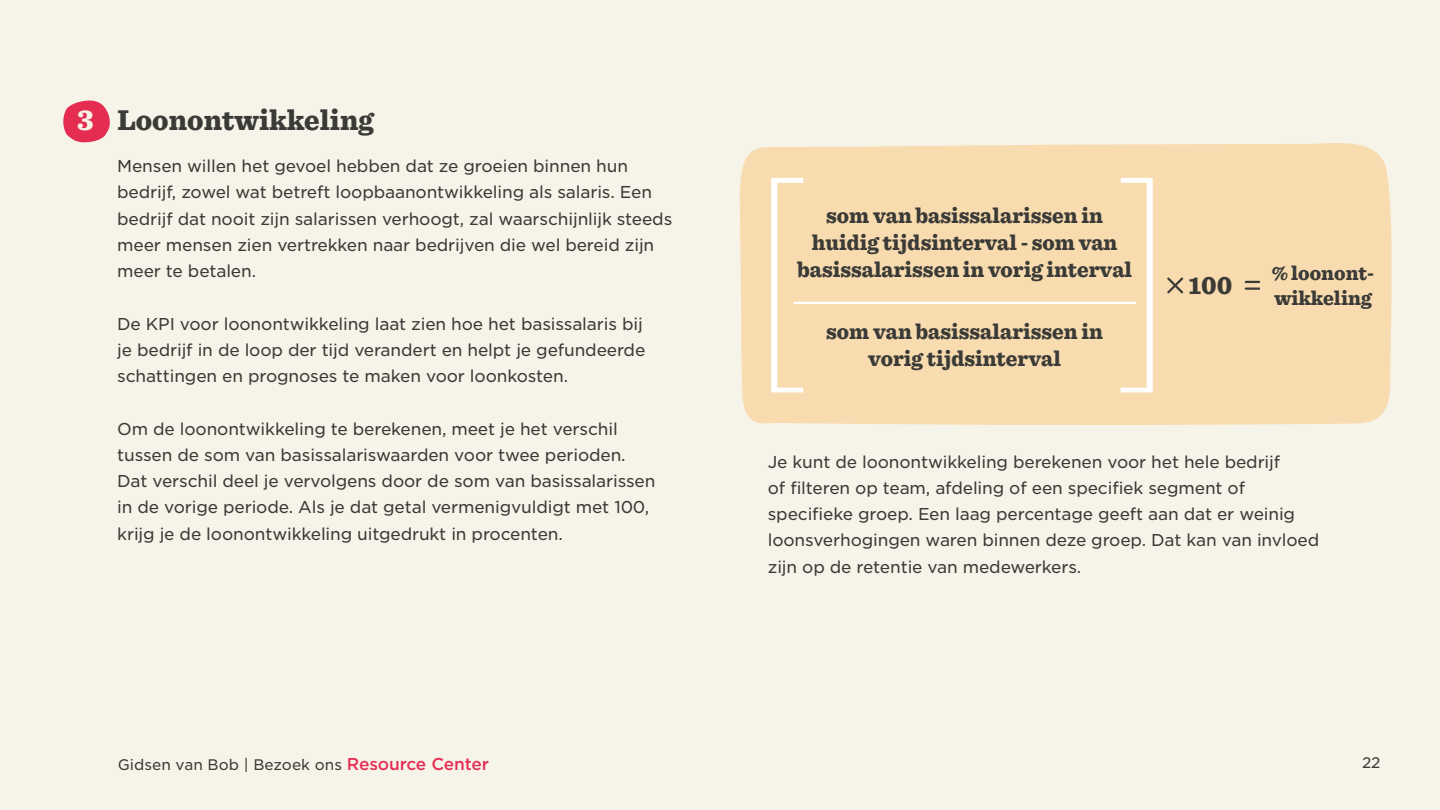
<style>
.page{position:relative;width:1440px;height:810px;background:#f6f3e8}
.page>*{position:absolute;margin:0;border:0;box-sizing:border-box;transform-origin:0 0}
.t1{font:900 30px "Sentinel";color:#3a3a37;scale:.95 1}
.t2{font:900 30px "Sentinel";color:#f6f3e8;scale:.95 1}
.t3{font:900 26.25px "Sentinel";color:#3a3a37;scale:.95 1}
.t4{font:900 22.5px/27px "Sentinel";color:#3a3a37;text-align:center;scale:.95 1}
.t5{font:900 21px "Sentinel";color:#3a3a37;scale:.95 1}
.t6{font:16.5px/26.2px "Gotham S Sm";letter-spacing:-.01em;color:#3a3a37}
.t7{font:500 16.5px "Gotham S Sm";letter-spacing:-.01em;color:#e52c51}
.t8{font:14.7px "Gotham S Sm";color:#3a3a37}
</style>
<div class="page">
<svg style="left:63px;top:100px;width:47px;height:43px"></svg>
<div style="left:740px;top:143px;width:652px;height:282px;background:#f8dbaf"></div>
<hr style="left:794px;top:302px;width:341px;height:2px;background:#fff">
<svg style="left:1165px;top:275px;width:20px;height:21px"></svg>
<svg style="left:771px;top:178px;width:32px;height:214px;background:#f9e3c1"></svg>
<svg style="left:1121px;top:178px;width:32px;height:214px;background:#f9e3c1"></svg>
<svg style="left:1246px;top:281px;width:13px;height:9px"></svg>
<h1 class="t2" style="left:78px;top:102px;width:18px">3</h1>
<h1 class="t1" style="left:117px;top:101px;width:272px">Loonontwikkeling</h1>
<p class="t6" style="left:117px;top:153px;width:557px">Mensen willen het gevoel hebben dat ze groeien binnen hun bedrijf, zowel wat betreft loopbaanontwikkeling als salaris. Een bedrijf dat nooit zijn salarissen verhoogt, zal waarschijnlijk steeds meer mensen zien vertrekken naar bedrijven die wel bereid zijn meer te betalen.</p>
<p class="t6" style="left:117px;top:310px;width:530px">De KPI voor loonontwikkeling laat zien hoe het basissalaris bij je bedrijf in de loop der tijd verandert en helpt je gefundeerde schattingen en prognoses te maken voor loonkosten.</p>
<p class="t6" style="left:117px;top:415px;width:540px">Om de loonontwikkeling te berekenen, meet je het verschil tussen de som van basissalariswaarden voor twee perioden.<br>Dat verschil deel je vervolgens door de som van basissalarissen in de vorige periode. Als je dat getal vermenigvuldigt met 100, krijg je de loonontwikkeling uitgedrukt in procenten.</p>
<p class="t7" style="left:347px;top:752px;width:144px">Resource Center</p>
<p class="t8" style="left:118px;top:754px;width:226px">Gidsen van Bob | Bezoek ons</p>
<h3 class="t4" style="left:797px;top:202px;width:354px">som van basissalarissen in huidig tijdsinterval - som van basissalarissen in vorig interval</h3>
<h3 class="t4" style="left:826px;top:318px;width:293px">som van basissalarissen in vorig tijdsinterval</h3>
<h2 class="t3" style="left:1189px;top:269px;width:47px">100</h2>
<p class="t5" style="left:1272px;top:260px;width:109px">% loonont-</p>
<p class="t5" style="left:1274px;top:285px;width:105px">wikkeling</p>
<p class="t6" style="left:768px;top:448px;width:553px">Je kunt de loonontwikkeling berekenen voor het hele bedrijf<br>of filteren op team, afdeling of een specifiek segment of specifieke groep. Een laag percentage geeft aan dat er weinig loonsverhogingen waren binnen deze groep. Dat kan van invloed zijn op de retentie van medewerkers.</p>
<p class="t8" style="left:1362px;top:753px;width:20px">22</p>
</div>
